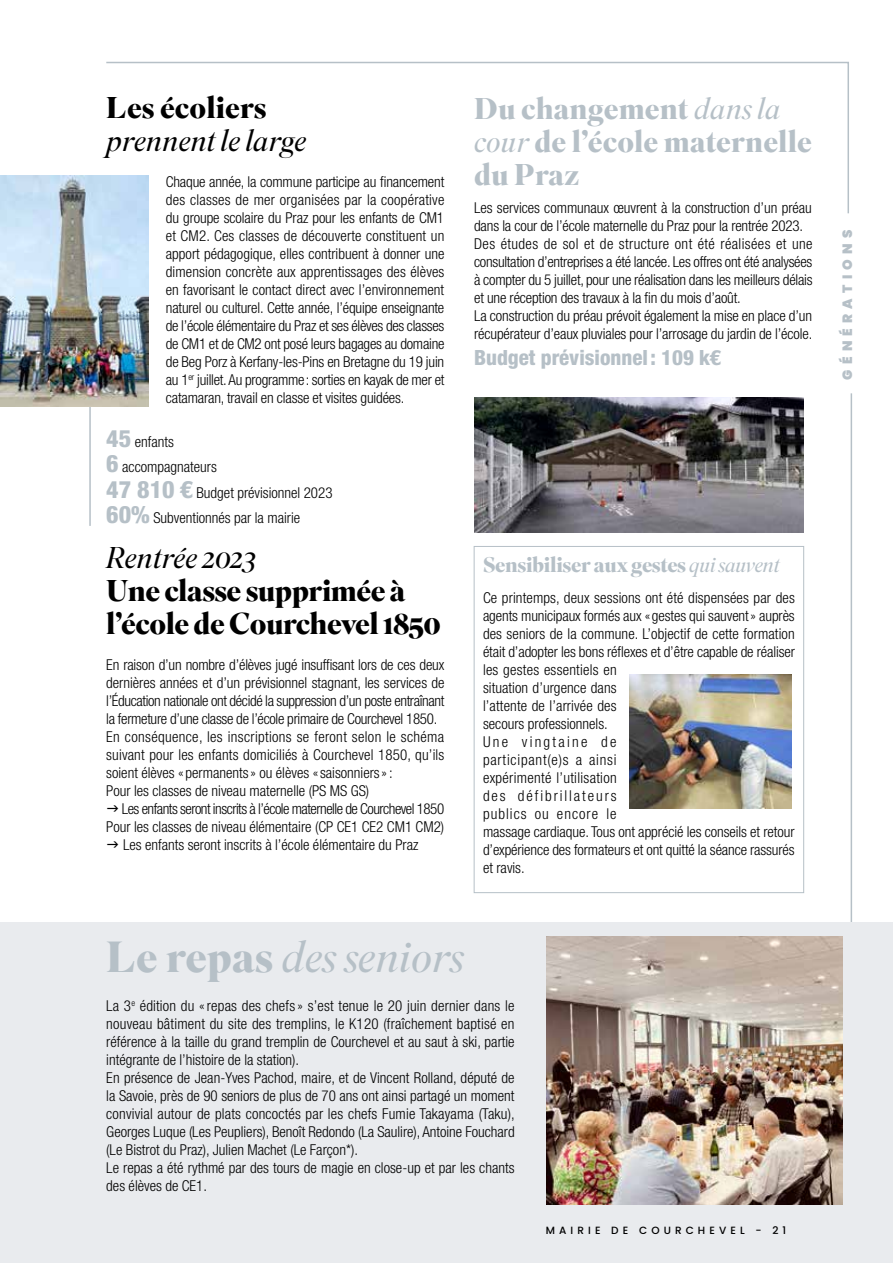
<style>
.page{position:relative;width:893px;height:1263px;background:#fff}
.page>*{position:absolute;margin:0;border:0;box-sizing:border-box;transform-origin:0 0}
.t1{font:italic 300 43.5px "Superior Title";color:#b6c0c7}
.t2{font:700 30px/33px "Superior Title";color:#b6c0c7}
.t3{font:700 30px/33px "Superior Title";letter-spacing:-.02em;color:#000}
.t4{font:italic 300 30px "Superior Title";color:#000}
.t5{font:700 30px "Superior Title";color:#000}
.t6{font:700 21px "Superior Title";letter-spacing:-.02em;color:#b6c0c7}
.t7{font:800 condensed 21px "Helvetica Neue LT Std";color:#b6c0c7}
.t8{font:300 condensed 15px/18px "Helvetica Neue LT Std";color:#000}
.t9{font:300 condensed 15px "Helvetica Neue LT Std";letter-spacing:-.035em;color:#000}
.t10{font:900 13.5px "Poppins";letter-spacing:.39em;color:#b6c0c7}
.t11{font:500 10.5px "Poppins";letter-spacing:.39em;color:#000}
.s1{font-weight:800;font-size:24px;color:#b6c0c7}
.s2{font-weight:300;font-style:italic}
.s3{font-weight:700;font-style:normal}
</style>
<div class="page">
<hr style="left:89px;top:383px;width:2px;height:143px;background:#b6c0c7">
<hr style="left:851px;top:393px;width:1px;height:550px;background:#b6c0c7">
<svg style="left:106px;top:61px;width:743px;height:153px"></svg>
<div style="left:0;top:923px;width:893px;height:340px;background:#e9ebee"></div>
<img style="left:546px;top:936px;width:297px;height:268px">
<img style="left:474px;top:398px;width:330px;height:134px">
<img style="left:0;top:175px;width:149px;height:231px">
<div style="left:474px;top:546px;width:330px;height:347px;border:1px solid #b6c0c7"></div>
<img style="left:629px;top:674px;width:163px;height:135px">
<h2 class="t5" style="left:106px;top:89px;width:162px">Les écoliers</h2>
<h2 class="t4" style="left:106px;top:123px;width:201px">prennent le large</h2>
<p class="t8" style="left:166px;top:173px;width:280px;text-align:justify">Chaque année, la commune participe au financement des classes de mer organisées par la coopérative du groupe scolaire du Praz pour les enfants de CM1 et CM2. Ces classes de découverte constituent un apport pédagogique, elles contribuent à donner une dimension concrète aux apprentissages des élèves en favorisant le contact direct avec l’environnement naturel ou culturel. Cette année, l’équipe enseignante de l’école élémentaire du Praz et ses élèves des classes de CM1 et de CM2 ont posé leurs bagages au domaine de Beg Porz à Kerfany-les-Pins en Bretagne du 19 juin au 1<sup>er</sup> juillet. Au programme: sorties en kayak de mer et catamaran, travail en classe et visites guidées.</p>
<p class="t8" style="left:106px;top:428px;width:228px;line-height:25.5px"><span class="s1">45</span> enfants<br><span class="s1">6</span> accompagnateurs<br><span class="s1">47 810 €</span> Budget prévisionnel 2023<br><span class="s1">60%</span> Subventionnés par la mairie</p>
<h2 class="t4" style="left:106px;top:540px;width:151px">Rentrée 2023</h2>
<h2 class="t3" style="left:106px;top:576px;width:336px">Une classe supprimée à l’école de Courchevel 1850</h2>
<p class="t8" style="left:106px;top:656px;width:340px">En raison d’un nombre d’élèves jugé insuffisant lors de ces deux dernières années et d’un prévisionnel stagnant, les services de l’Éducation nationale ont décidé la suppression d’un poste entraînant la fermeture d’une classe de l’école primaire de Courchevel 1850.<br>En conséquence, les inscriptions se feront selon le schéma suivant pour les enfants domiciliés à Courchevel 1850, qu’ils soient élèves « permanents» ou élèves «saisonniers»:<br>Pour les classes de niveau maternelle (PS MS GS)</p>
<p class="t9" style="left:122px;top:800px;width:324px">Les enfants seront inscrits à l’école maternelle de Courchevel 1850</p>
<p class="t8" style="left:106px;top:818px;width:339px">Pour les classes de niveau élémentaire (CP CE1 CE2 CM1 CM2)</p>
<p class="t8" style="left:123px;top:836px;width:297px">Les enfants seront inscrits à l’école élémentaire du Praz</p>
<h2 class="t2" style="left:474px;top:93px;width:339px">Du changement <span class="s2">dans la cour</span> de l’école maternelle du Praz</h2>
<p class="t8" style="left:474px;top:199px;width:340px">Les services communaux œuvrent à la construction d’un préau dans la cour de l’école maternelle du Praz pour la rentrée 2023.<br>Des études de sol et de structure ont été réalisées et une consultation d’entreprises a été lancée. Les offres ont été analysées à compter du 5 juillet, pour une réalisation dans les meilleurs délais et une réception des travaux à la fin du mois d’août.<br>La construction du préau prévoit également la mise en place d’un récupérateur d’eaux pluviales pour l’arrosage du jardin de l’école.</p>
<h3 class="t7" style="left:474px;top:344px;width:248px">Budget prévisionnel: 109 k€</h3>
<p class="t10" style="left:840px;top:380px;width:152px;rotate:-90deg">GÉNÉRATIONS</p>
<h3 class="t6" style="left:483px;top:551px;width:298px">Sensibiliser aux gestes <span class="s2">qui sauvent</span></h3>
<p class="t8" style="left:483px;top:589px;width:313px">Ce printemps, deux sessions ont été dispensées par des agents municipaux formés aux « gestes qui sauvent» auprès des seniors de la commune. L’objectif de cette formation était d’adopter les bons réflexes et d’être capable de réaliser les gestes essentiels en<br>situation d’urgence dans<br>l’attente de l’arrivée des<br>secours professionnels.<br>Une vingtaine de<br>participant(e)s a ainsi<br>expérimenté l’utilisation<br>des défibrillateurs<br>publics ou encore le<br>massage cardiaque. Tous ont apprécié les conseils et retour d’expérience des formateurs et ont quitté la séance rassurés et ravis.</p>
<h1 class="t1" style="left:106px;top:931px;width:359px"><span class="s3">Le repas</span> des seniors</h1>
<p class="t8" style="left:106px;top:996px;width:410px">La 3<sup>e</sup> édition du «repas des chefs» s’est tenue le 20 juin dernier dans le nouveau bâtiment du site des tremplins, le K120 (fraîchement baptisé en référence à la taille du grand tremplin de Courchevel et au saut à ski, partie intégrante de l’histoire de la station).<br>En présence de Jean-Yves Pachod, maire, et de Vincent Rolland, député de la Savoie, près de 90 seniors de plus de 70 ans ont ainsi partagé un moment convivial autour de plats concoctés par les chefs Fumie Takayama (Taku), Georges Luque (Les Peupliers), Benoît Redondo (La Saulire), Antoine Fouchard (Le Bistrot du Praz), Julien Machet (Le Farçon*).<br>Le repas a été rythmé par des tours de magie en close-up et par les chants des élèves de CE1.</p>
<p class="t11" style="left:546px;top:1224px;width:242px">MAIRIE DE COURCHEVEL - 21</p>
</div>
